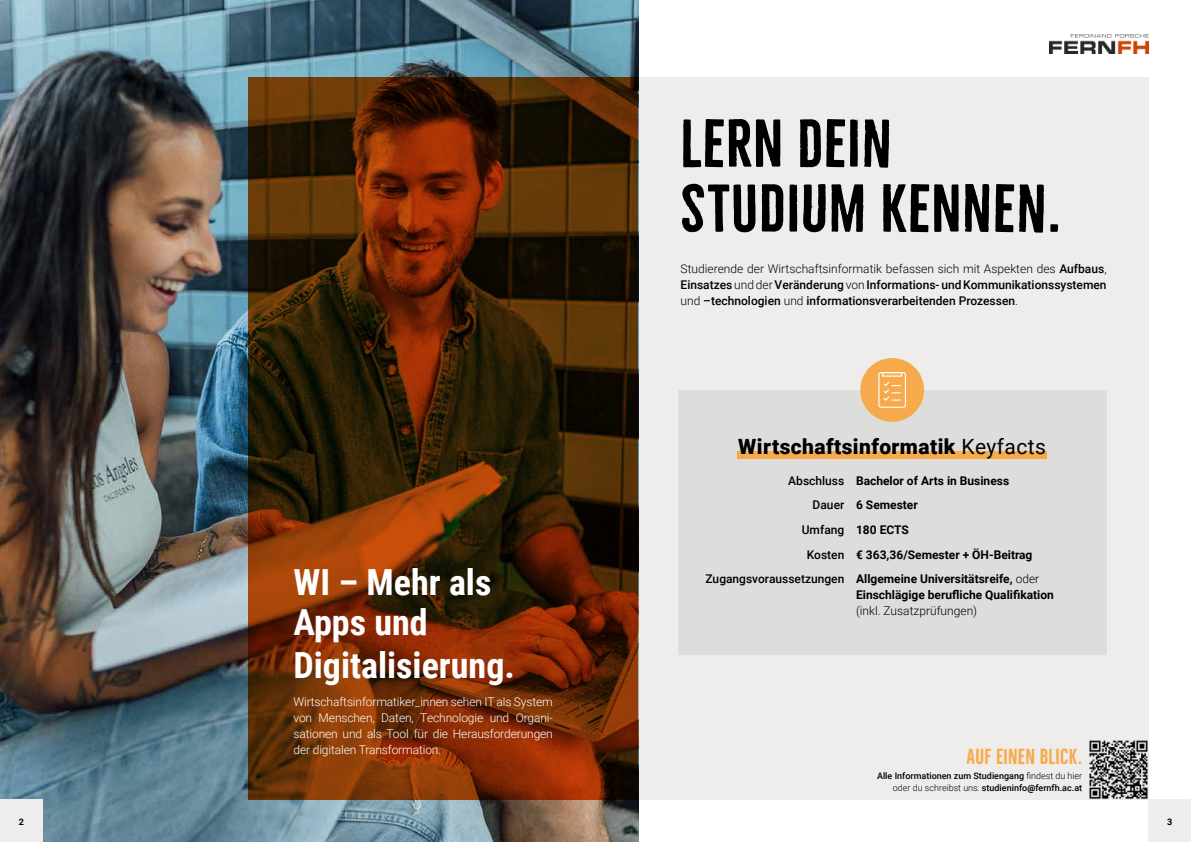
<style>
.page{position:relative;width:1191px;height:842px;background:#fff}
.page>*{position:absolute;margin:0;border:0;box-sizing:border-box;transform-origin:0 0}
.t1{font:700 62px/65px "Bellfort";letter-spacing:.02em;color:#000}
.t2{font:700 36px/40px "Roboto Condensed";color:#fff}
.t3{font:900 21px "Roboto";letter-spacing:.02em;color:#000}
.t4{font:700 20px "Bellfort";letter-spacing:.02em;color:#f7aa4b}
.t5{font:500 12px/24.5px "Roboto";color:#000;text-align:justify}
.t6{font:300 12px/16px "Roboto";letter-spacing:-.01em;color:#fff;text-align:justify}
.t7{font:700 12px/24.5px "Roboto";color:#000}
.t8{font:300 12px "Roboto";color:#000}
.t9{font:500 9px/12px "Roboto";color:#000;text-align:right}
.t10{font:700 9px "Roboto";color:#000}
.s1{font-weight:300}
.s2{font-weight:400}
.s3{font-weight:900}
</style>
<div class="page">
<div style="left:1148px;top:799px;width:43px;height:43px;background:#eeedeb"></div>
<img style="left:1049px;top:35px;width:99px;height:19px">
<div style="left:638px;top:77px;width:510px;height:722px;background:#eeedeb"></div>
<div style="left:677px;top:391px;width:429px;height:264px;background:#dddddc"></div>
<div style="left:737px;top:451px;width:310px;height:8px;background:#f7aa4b"></div>
<img style="left:0;top:0;width:638px;height:842px">
<svg style="left:248px;top:77px;width:390px;height:722px;background:#542505"></svg>
<div style="left:860px;top:358px;width:64px;height:64px;background:#f7aa4b;border-radius:50%"></div>
<svg style="left:878px;top:372px;width:28px;height:36px"></svg>
<img style="left:1089px;top:740px;width:59px;height:59px">
<div style="left:0;top:799px;width:43px;height:43px;background:#eeedeb"></div>
<p class="t10" style="left:19px;top:816px;width:7px">2</p>
<h2 class="t2" style="left:293px;top:561px;width:199px">WI – Mehr als<br>Apps und</h2>
<h2 class="t2" style="left:293px;top:644px;width:223px">Digitalisierung.</h2>
<p class="t6" style="left:293px;top:693px;width:261px">Wirtschaftsinformatiker_innen sehen IT als System von Menschen, Daten, Technologie und Organi&shy;sationen und als Tool für die Herausforderungen der digitalen Transformation.</p>
<h1 class="t1" style="left:680px;top:112px;width:382px">LERN DEIN<br>STUDIUM KENNEN.</h1>
<p class="t5" style="left:680px;top:261px;width:427px;line-height:16px"><span class="s1">Studierende der Wirtschaftsinformatik befassen sich mit Aspekten des</span> Aufbaus<span class="s1">, </span>Einsatzes <span class="s1">und der</span> Veränderung <span class="s1">von</span> Informations- und Kommunikationssystemen <span class="s1">und</span> –technologien <span class="s1">und</span> informationsverarbeitenden Prozessen<span class="s1">.</span></p>
<h3 class="t3" style="left:738px;top:432px;width:309px">Wirtschaftsinformatik <span class="s2">Keyfacts</span></h3>
<p class="t5" style="left:705px;top:468px;width:140px;text-align:right">Abschluss<br>Dauer<br>Umfang<br>Kosten<br>Zugangsvoraussetzungen</p>
<p class="t7" style="left:856px;top:468px;width:185px">Bachelor of Arts in Business<br>6 Semester<br>180 ECTS<br>€ 363,36/Semester + ÖH-Beitrag<br>Allgemeine Universitätsreife, <span class="s1">oder</span></p>
<p class="t7" style="left:856px;top:582px;width:199px">Einschlägige berufliche Qualifikation</p>
<p class="t8" style="left:856px;top:602px;width:123px">(inkl. Zusatzprüfungen)</p>
<h3 class="t4" style="left:966px;top:744px;width:117px">AUF EINEN BLICK.</h3>
<p class="t9" style="left:877px;top:769px;width:207px">Alle Informationen zum Studiengang <span class="s1">findest du hier oder du schreibst uns:</span> studieninfo<span class="s3">@</span>fernfh.ac.at</p>
<p class="t10" style="left:1167px;top:816px;width:7px">3</p>
</div>
